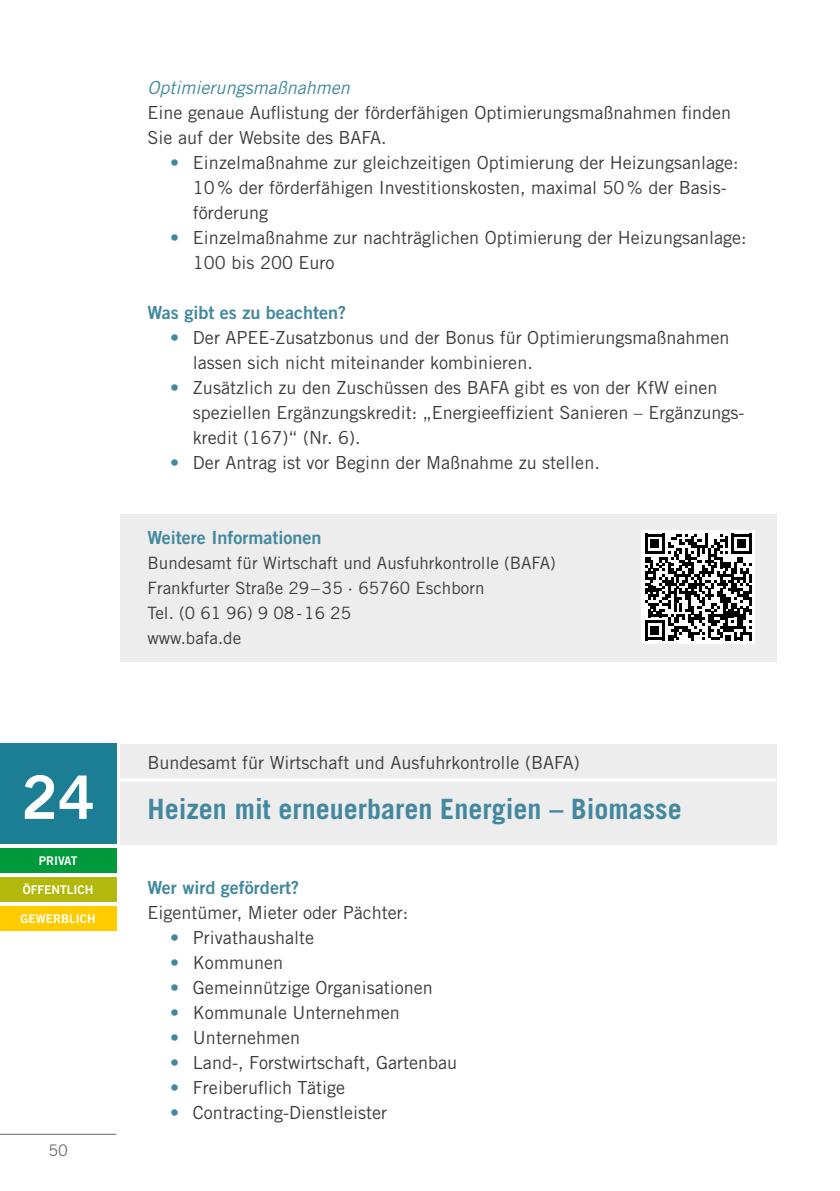
<style>
.page{position:relative;width:840px;height:1191px;background:#fff}
.page>*{position:absolute;margin:0;border:0;box-sizing:border-box;transform-origin:0 0}
.t1{font:60px "Trade Gothic LT Std Bd 2";color:#fff}
.Projekt_H1{font:700 28px "Trade Gothic LT Std";color:#42889f}
.Fließtext{font:18px/25px "Trade Gothic LT Std";color:#3c3c3b}
.Projekt_H2{font:18px "Trade Gothic LT Std Bd 2";color:#42889f}
.Projekt_H3{font:italic 18px "Trade Gothic LT Std";color:#42889f}
.Infotext{font:17px "Trade Gothic LT Std";color:#3c3c3b}
.t2{font:16px "Trade Gothic LT Std";color:#706f6f}
.t3{font:12px "Trade Gothic LT Std Bd 2";color:#fff}
.s1{color:#42889f}
</style>
<div class="page">
<hr style="left:0;top:1133px;width:116px;height:1px;background:#666665">
<div style="left:120px;top:744px;width:656px;height:100px;background:#ededed"></div>
<hr style="left:116px;top:778px;width:660px;height:3px;background:#fff">
<div style="left:0;top:744px;width:116px;height:100px;background:#1c7e95"></div>
<div style="left:0;top:848px;width:116px;height:24px;background:#00993c"></div>
<div style="left:0;top:876px;width:116px;height:25px;background:#b3b80c"></div>
<div style="left:0;top:905px;width:116px;height:25px;background:#fc0"></div>
<div style="left:120px;top:514px;width:656px;height:148px;background:#ededed"></div>
<div style="left:641px;top:530px;width:113px;height:114px;background:#fff"></div>
<svg style="left:645px;top:534px;width:106px;height:106px"></svg>
<h1 class="t1" style="left:21px;top:760px;width:75px">24</h1>
<p class="t3" style="left:39px;top:853px;width:40px">PRIVAT</p>
<p class="t3" style="left:23px;top:882px;width:72px">ÖFFENTLICH</p>
<p class="t3" style="left:20px;top:911px;width:77px">GEWERBLICH</p>
<p class="t2" style="left:48px;top:1140px;width:21px">50</p>
<h3 class="Projekt_H3" style="left:147px;top:76px;width:204px">Optimierungsmaßnahmen</h3>
<p class="Fließtext" style="left:147px;top:99px;width:585px">Eine genaue Auflistung der förderfähigen Optimierungsmaßnahmen finden<br>Sie auf der Website des BAFA.</p>
<p class="Fließtext" style="left:193px;top:149px;width:547px;text-indent:-23px"><span class="s1">•</span> Einzelmaßnahme zur gleichzeitigen Optimierung der Heizungsanlage:<br>10% der förderfähigen Investitionskosten, maximal 50% der Basis&shy;förderung</p>
<p class="Fließtext" style="left:193px;top:224px;width:555px;text-indent:-23px"><span class="s1">•</span> Einzelmaßnahme zur nachträglichen Optimierung der Heizungsanlage:<br>100 bis 200 Euro</p>
<h2 class="Projekt_H2" style="left:147px;top:301px;width:200px">Was gibt es zu beachten?</h2>
<p class="Fließtext" style="left:193px;top:324px;width:538px;text-indent:-23px"><span class="s1">•</span> Der APEE-Zusatzbonus und der Bonus für Optimierungsmaßnahmen lassen sich nicht miteinander kombinieren.</p>
<p class="Fließtext" style="left:193px;top:374px;width:552px;text-indent:-23px"><span class="s1">•</span> Zusätzlich zu den Zuschüssen des BAFA gibt es von der KfW einen speziellen Ergänzungskredit: „Energieeffizient Sanieren – Ergänzungs&shy;kredit (167)“ (Nr. 6).</p>
<p class="Fließtext" style="left:170px;top:449px;width:431px"><span class="s1">•</span> Der Antrag ist vor Beginn der Maßnahme zu stellen.</p>
<h2 class="Projekt_H2" style="left:147px;top:526px;width:175px">Weitere Informationen</h2>
<p class="Infotext" style="left:147px;top:552px;width:409px">Bundesamt für Wirtschaft und Ausfuhrkontrolle (BAFA)</p>
<p class="Infotext" style="left:147px;top:577px;width:338px">Frankfurter Straße 29–35 · 65760 Eschborn</p>
<p class="Infotext" style="left:147px;top:602px;width:205px">Tel. (0 61 96) 9 08-16 25</p>
<p class="Infotext" style="left:147px;top:627px;width:95px">www.bafa.de</p>
<p class="Fließtext" style="left:147px;top:749px;width:433px">Bundesamt für Wirtschaft und Ausfuhrkontrolle (BAFA)</p>
<h1 class="Projekt_H1" style="left:147px;top:791px;width:535px">Heizen mit erneuerbaren Energien – Biomasse</h1>
<h2 class="Projekt_H2" style="left:147px;top:876px;width:153px">Wer wird gefördert?</h2>
<p class="Fließtext" style="left:147px;top:899px;width:262px">Eigentümer, Mieter oder Pächter:</p>
<p class="Fließtext" style="left:170px;top:924px;width:145px"><span class="s1">•</span> Privathaushalte</p>
<p class="Fließtext" style="left:170px;top:949px;width:114px"><span class="s1">•</span> Kommunen</p>
<p class="Fließtext" style="left:170px;top:974px;width:264px"><span class="s1">•</span> Gemeinnützige Organisationen</p>
<p class="Fließtext" style="left:170px;top:999px;width:231px"><span class="s1">•</span> Kommunale Unternehmen</p>
<p class="Fließtext" style="left:170px;top:1024px;width:131px"><span class="s1">•</span> Unternehmen</p>
<p class="Fließtext" style="left:170px;top:1049px;width:288px"><span class="s1">•</span> Land-, Forstwirtschaft, Gartenbau</p>
<p class="Fließtext" style="left:170px;top:1074px;width:176px"><span class="s1">•</span> Freiberuflich Tätige</p>
<p class="Fließtext" style="left:170px;top:1099px;width:218px"><span class="s1">•</span> Contracting-Dienstleister</p>
</div>
